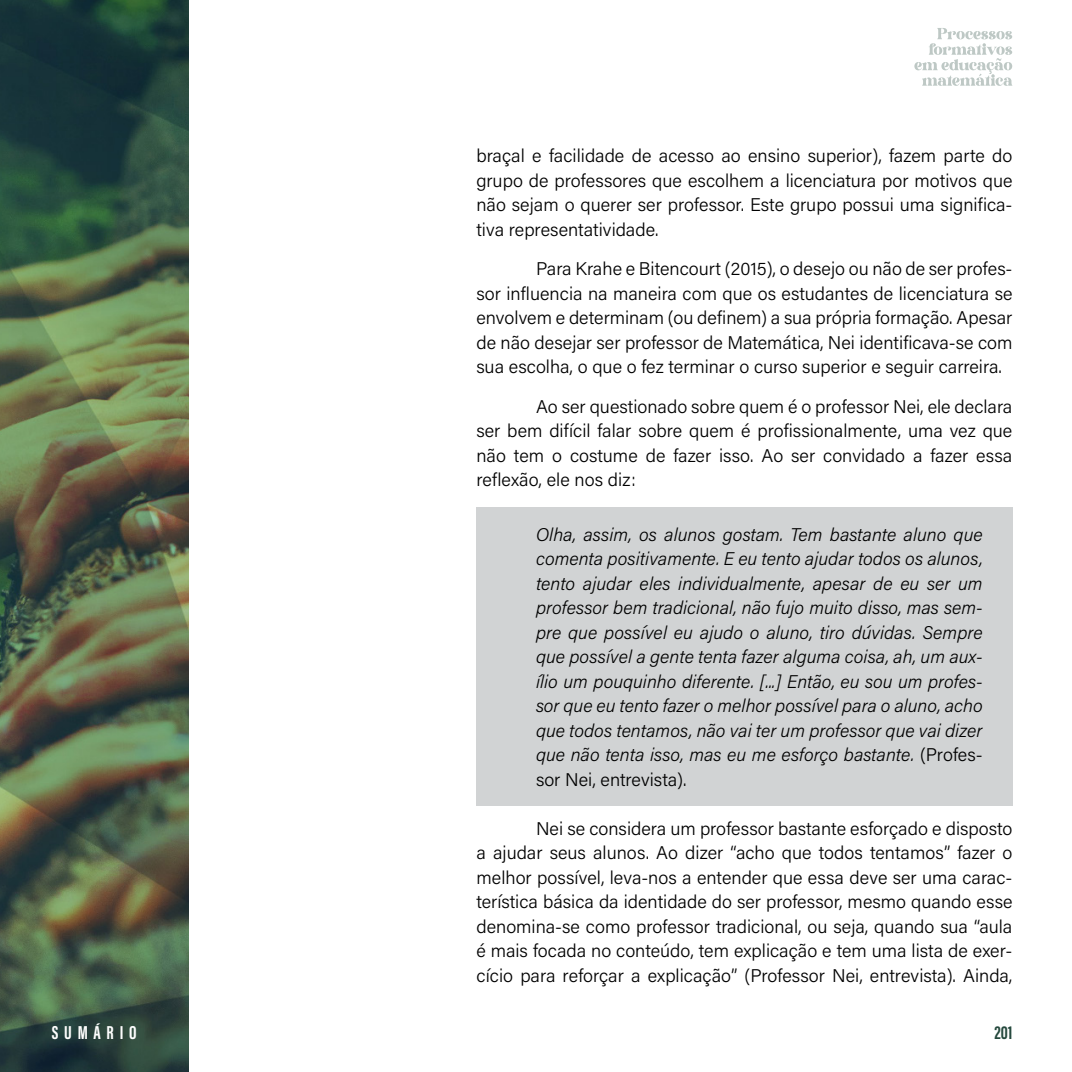
<style>
.page{position:relative;width:1072px;height:1072px;background:#fff}
.page>*{position:absolute;margin:0;border:0;box-sizing:border-box;transform-origin:0 0}
.t1{font:700 19.25px "Acumin Pro Extra Cond";letter-spacing:.3em;color:#fff}
.t2{font:700 19.25px "Acumin Pro Extra Cond";color:#25493d}
.t3{font:300 18.38px/24.5px "Acumin Pro";color:#000;text-align:justify}
.t4{font:italic 300 18.38px/24.5px "Acumin Pro";color:#000;text-align:justify}
.s1{font-style:normal}
</style>
<div class="page">
<img style="left:0;top:0;width:189px;height:1071px">
<svg style="left:914px;top:28px;width:98px;height:58px"></svg>
<div style="left:476px;top:507px;width:536px;height:298px;background:#d1d3d4"></div>
<p class="t3" style="left:476px;top:143px;width:537px">braçal e facilidade de acesso ao ensino superior), fazem parte do grupo de professores que escolhem a licenciatura por motivos que não sejam o querer ser professor. Este grupo possui uma significa&shy;tiva representatividade.</p>
<p class="t3" style="left:476px;top:256px;width:537px;text-indent:60px">Para Krahe e Bitencourt (2015), o desejo ou não de ser profes&shy;sor influencia na maneira com que os estudantes de licenciatura se envolvem e determinam (ou definem) a sua própria formação. Apesar de não desejar ser professor de Matemática, Nei identificava-se com sua escolha, o que o fez terminar o curso superior e seguir carreira.</p>
<p class="t3" style="left:476px;top:393px;width:537px;text-indent:60px">Ao ser questionado sobre quem é o professor Nei, ele declara ser bem difícil falar sobre quem é profissionalmente, uma vez que não tem o costume de fazer isso. Ao ser convidado a fazer essa reflexão, ele nos diz:</p>
<p class="t4" style="left:536px;top:521px;width:448px">Olha, assim, os alunos gostam. Tem bastante aluno que comenta positivamente. E eu tento ajudar todos os alunos, tento ajudar eles individualmente, apesar de eu ser um professor bem tradicional, não fujo muito disso, mas sem&shy;pre que possível eu ajudo o aluno, tiro dúvidas. Sempre que possível a gente tenta fazer alguma coisa, ah, um aux&shy;ílio um pouquinho diferente. [...] Então, eu sou um profes&shy;sor que eu tento fazer o melhor possível para o aluno, acho que todos tentamos, não vai ter um professor que vai dizer que não tenta isso, mas eu me esforço bastante. <span class="s1">(Profes&shy;sor Nei, entrevista).</span></p>
<p class="t3" style="left:476px;top:815px;width:537px;text-indent:60px">Nei se considera um professor bastante esforçado e disposto a ajudar seus alunos. Ao dizer “acho que todos tentamos” fazer o melhor possível, leva-nos a entender que essa deve ser uma carac&shy;terística básica da identidade do ser professor, mesmo quando esse denomina-se como professor tradicional, ou seja, quando sua “aula é mais focada no conteúdo, tem explicação e tem uma lista de exer&shy;cício para reforçar a explicação” (Professor Nei, entrevista). Ainda,</p>
<p class="t1" style="left:52px;top:1020px;width:86px">SUMÁRIO</p>
<p class="t2" style="left:994px;top:1020px;width:19px">201</p>
</div>
